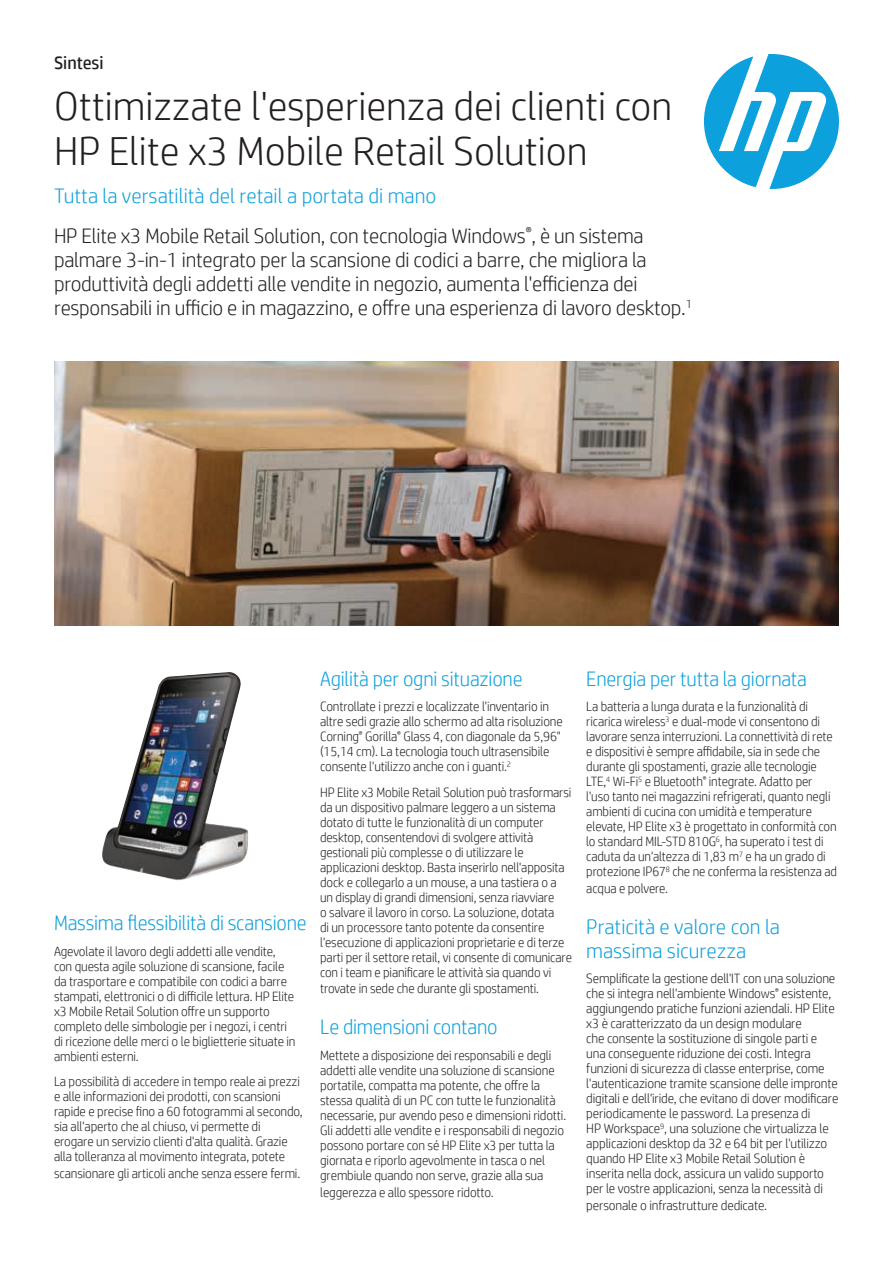
<style>
.page{position:relative;width:893px;height:1263px;background:#fff}
.page>*{position:absolute;margin:0;border:0;box-sizing:border-box;transform-origin:0 0}
.Headline_28_30{font:300 40.5px/45px "HP Simplified";color:#231f20}
.Intro_14_16{font:300 21px/24px "HP Simplified";letter-spacing:-.01em;color:#231f20}
.Subhead_14_16_light{font:300 21px "HP Simplified";letter-spacing:-.01em;color:#0ca0dd;scale:.96 1}
.Subhead_14_16_light-2{font:300 21px/24px "HP Simplified";letter-spacing:-.01em;color:#0ca0dd}
.Document_type_12_14{font:18px "HP Simplified";letter-spacing:-.005em;color:#231f20}
.Body_last{font:300 13.5px/15px "HP Simplified";letter-spacing:-.01em;color:#231f20;scale:.95 1}
.Body_last-2{font:300 13.5px/15px "HP Simplified";letter-spacing:-.01em;color:#231f20;scale:.96 1}
.Body_last-3{font:300 13.5px/15px "HP Simplified";letter-spacing:-.01em;color:#231f20}
.Body{font:300 13.5px/15px "HP Simplified";letter-spacing:-.01em;color:#231f20;scale:.96 1}
</style>
<div class="page">
<svg style="left:704px;top:54px;width:135px;height:135px"></svg>
<img style="left:102px;top:672px;width:146px;height:209px">
<img style="left:54px;top:361px;width:785px;height:265px">
<p class="Document_type_12_14" style="left:54px;top:52px;width:51px">Sintesi</p>
<p class="Headline_28_30" style="left:54px;top:83px;width:620px">Ottimizzate l'esperienza dei clienti con<br>HP Elite x3 Mobile Retail Solution</p>
<p class="Subhead_14_16_light-2" style="left:54px;top:183px;width:384px">Tutta la versatilità del retail a portata di mano</p>
<p class="Intro_14_16" style="left:54px;top:224px;width:640px">HP Elite x3 Mobile Retail Solution, con tecnologia Windows<sup>®</sup>, è un sistema palmare 3-in-1 integrato per la scansione di codici a barre, che migliora la produttività degli addetti alle vendite in negozio, aumenta l'efficienza dei responsabili in ufficio e in magazzino, e offre una esperienza di lavoro desktop.<sup>1</sup></p>
<p class="Subhead_14_16_light" style="left:54px;top:911px;width:265px">Massima flessibilità di scansione</p>
<p class="Body" style="left:54px;top:943px;width:253px">Agevolate il lavoro degli addetti alle vendite, con questa agile soluzione di scansione, facile da trasportare e compatibile con codici a barre stampati, elettronici o di difficile lettura. HP Elite x3 Mobile Retail Solution offre un supporto completo delle simbologie per i negozi, i centri di ricezione delle merci o le biglietterie situate in ambienti esterni.</p>
<p class="Body_last-2" style="left:54px;top:1074px;width:261px">La possibilità di accedere in tempo reale ai prezzi e alle informazioni dei prodotti, con scansioni rapide e precise fino a 60 fotogrammi al secondo, sia all'aperto che al chiuso, vi permette di erogare un servizio clienti d'alta qualità. Grazie alla tolleranza al movimento integrata, potete</p>
<p class="Body_last-2" style="left:54px;top:1165px;width:258px">scansionare gli articoli anche senza essere fermi.</p>
<p class="Subhead_14_16_light" style="left:320px;top:666px;width:212px">Agilità per ogni situazione</p>
<p class="Body" style="left:320px;top:699px;width:254px">Controllate i prezzi e localizzate l'inventario in altre sedi grazie allo schermo ad alta risoluzione Corning<sup>®</sup> Gorilla<sup>®</sup> Glass 4, con diagonale da 5,96" (15,14 cm). La tecnologia touch ultrasensibile consente l'utilizzo anche con i guanti.<sup>2</sup></p>
<p class="Body_last" style="left:320px;top:784px;width:267px">HP Elite x3 Mobile Retail Solution può trasformarsi da un dispositivo palmare leggero a un sistema dotato di tutte le funzionalità di un computer desktop, consentendovi di svolgere attività gestionali più complesse o di utilizzare le applicazioni desktop. Basta inserirlo nell'apposita dock e collegarlo a un mouse, a una tastiera o a un display di grandi dimensioni, senza riavviare<br>o salvare il lavoro in corso. La soluzione, dotata<br>di un processore tanto potente da consentire l'esecuzione di applicazioni proprietarie e di terze parti per il settore retail, vi consente di comunicare con i team e pianificare le attività sia quando vi</p>
<p class="Body_last" style="left:320px;top:981px;width:232px">trovate in sede che durante gli spostamenti.</p>
<p class="Subhead_14_16_light" style="left:320px;top:1015px;width:186px">Le dimensioni contano</p>
<p class="Body_last-2" style="left:320px;top:1048px;width:258px">Mettete a disposizione dei responsabili e degli addetti alle vendite una soluzione di scansione portatile, compatta ma potente, che offre la stessa qualità di un PC con tutte le funzionalità necessarie, pur avendo peso e dimensioni ridotti.<br>Gli addetti alle vendite e i responsabili di negozio possono portare con sé HP Elite x3 per tutta la giornata e riporlo agevolmente in tasca o nel grembiule quando non serve, grazie alla sua</p>
<p class="Body_last-2" style="left:320px;top:1184px;width:182px">leggerezza e allo spessore ridotto.</p>
<p class="Subhead_14_16_light" style="left:586px;top:666px;width:231px">Energia per tutta la giornata</p>
<p class="Body_last" style="left:586px;top:699px;width:265px">La batteria a lunga durata e la funzionalità di ricarica wireless<sup>3</sup> e dual-mode vi consentono di lavorare senza interruzioni. La connettività di rete e dispositivi è sempre affidabile, sia in sede che durante gli spostamenti, grazie alle tecnologie LTE,<sup>4</sup> Wi-Fi<sup>5</sup> e Bluetooth<sup>®</sup> integrate. Adatto per l'uso tanto nei magazzini refrigerati, quanto negli ambienti di cucina con umidità e temperature elevate, HP Elite x3 è progettato in conformità con lo standard MIL-STD 810G<sup>6</sup>, ha superato i test di caduta da un'altezza di 1,83 m<sup>7</sup> e ha un grado di protezione IP67<sup>8</sup> che ne conferma la resistenza ad</p>
<p class="Body_last" style="left:586px;top:880px;width:88px">acqua e polvere.</p>
<p class="Subhead_14_16_light-2" style="left:586px;top:914px;width:195px">Praticità e valore con la massima sicurezza</p>
<p class="Body_last-3" style="left:586px;top:971px;width:254px">Semplificate la gestione dell'IT con una soluzione che si integra nell'ambiente Windows<sup>®</sup> esistente, aggiungendo pratiche funzioni aziendali. HP Elite x3 è caratterizzato da un design modulare<br>che consente la sostituzione di singole parti e una conseguente riduzione dei costi. Integra funzioni di sicurezza di classe enterprise, come l'autenticazione tramite scansione delle impronte digitali e dell'iride, che evitano di dover modificare periodicamente le password. La presenza di<br>HP Workspace<sup>9</sup>, una soluzione che virtualizza le applicazioni desktop da 32 e 64 bit per l'utilizzo quando HP Elite x3 Mobile Retail Solution è inserita nella dock, assicura un valido supporto per le vostre applicazioni, senza la necessità di</p>
<p class="Body_last-3" style="left:586px;top:1197px;width:182px">personale o infrastrutture dedicate.</p>
</div>
